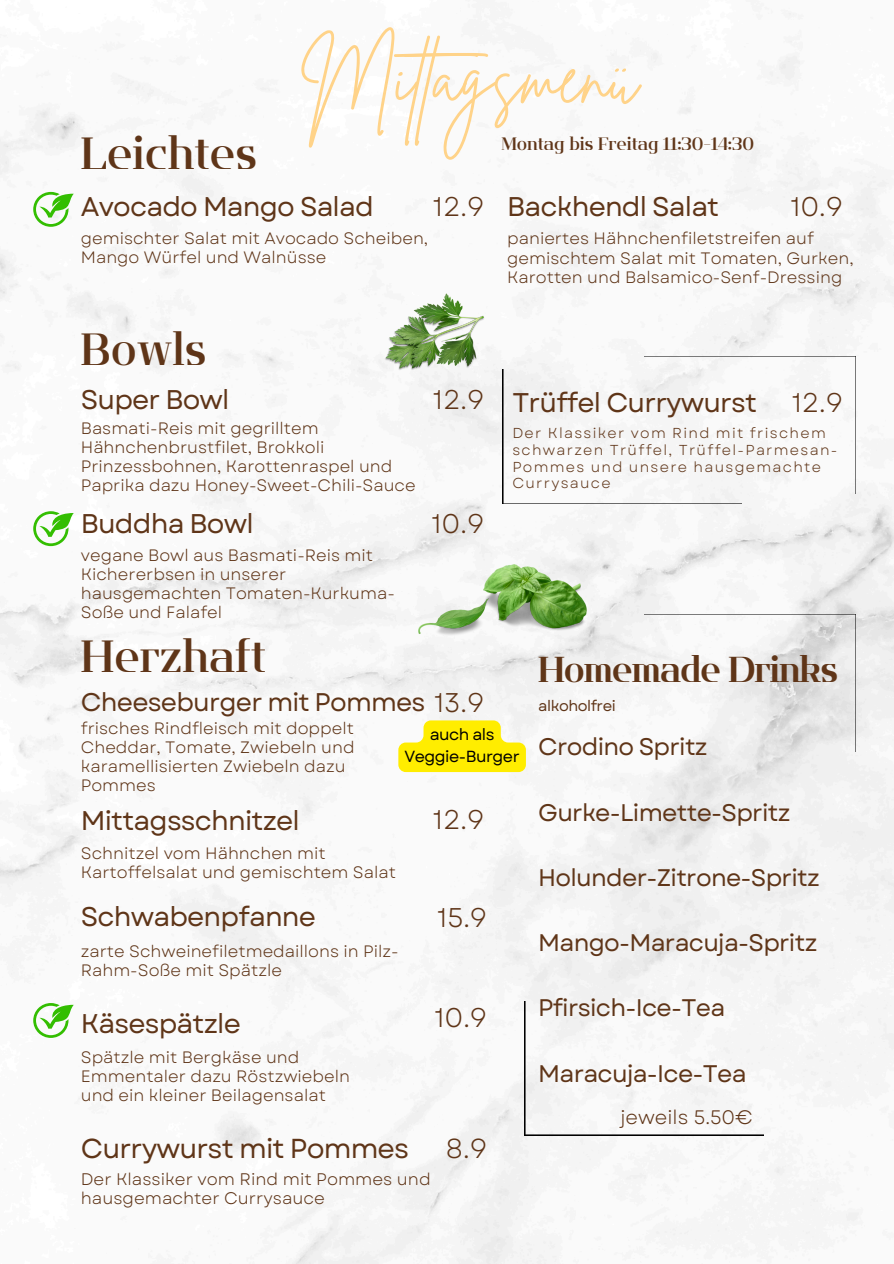
<style>
.page{position:relative;width:894px;height:1264px;background:#fff}
.page>*{position:absolute;margin:0;border:0;box-sizing:border-box;transform-origin:0 0}
.t1{font:75px "Brittany Signature";color:#ffd389}
.t2{font:45px "Flatory Serif 600";color:#5f3518}
.t3{font:36px "Flatory Serif 700";letter-spacing:-.03em;color:#5f3518}
.t4{font:27.45px "Garet";letter-spacing:-.03em;color:#5f3518}
.t5{font:27.45px "Garet";color:#5f3518}
.t6{font:27px "Garet";letter-spacing:-.03em;color:#5f3518}
.t7{font:27px "Garet";color:#5f3518}
.t8{font:25.5px "Garet";letter-spacing:-.03em;color:#5f3518}
.t9{font:24px "Garet";letter-spacing:-.03em;color:#5f3518}
.t10{font:19.5px "Garet";color:#5f3518}
.t11{font:18px "Flatory Serif 600";color:#5f3518}
.t12{font:16.8px/19.4px "Garet";color:#5f3518}
.t13{font:16.5px/19.2px "Garet";color:#5f3518}
.t14{font:16.05px/22px "Garet";letter-spacing:-.03em;color:#000;text-align:center}
.t15{font:15px "Garet";letter-spacing:-.03em;color:#5f3518}
.t16{font:14.4px/16.8px "Garet";letter-spacing:.09em;color:#5f3518}
.s1{font-size:27px}
</style>
<div class="page">
<img style="left:0;top:13px;width:893px;height:1250px">
<img style="left:418px;top:564px;width:168px;height:72px">
<img style="left:385px;top:293px;width:99px;height:78px">
<svg style="left:33px;top:511px;width:41px;height:35px"></svg>
<svg style="left:33px;top:192px;width:41px;height:35px"></svg>
<svg style="left:33px;top:1003px;width:41px;height:34px"></svg>
<div style="left:502px;top:370px;width:238px;height:134px;background:#f5f5f5"></div>
<img style="left:644px;top:356px;width:211px;height:137px">
<img style="left:644px;top:614px;width:211px;height:137px">
<svg style="left:398px;top:720px;width:127px;height:52px"></svg>
<div style="left:524px;top:1001px;width:239px;height:134px;background:#f5f5f5"></div>
<h2 class="t2" style="left:81px;top:127px;width:177px">Leichtes</h2>
<h1 class="t1" style="left:300px;top:28px;width:339px">Mitagsmenü</h1>
<p class="t11" style="left:501px;top:134px;width:254px">Montag bis Freitag 11:30-14:30</p>
<h3 class="t6" style="left:81px;top:187px;width:294px">Avocado Mango Salad</h3>
<h3 class="t7" style="left:433px;top:187px;width:53px">12.9</h3>
<h3 class="t6" style="left:507px;top:187px;width:213px">Backhendl Salat</h3>
<h3 class="t7" style="left:790px;top:187px;width:54px">10.9</h3>
<p class="t13" style="left:81px;top:228px;width:349px">gemischter Salat mit Avocado Scheiben,<br>Mango Würfel und Walnüsse</p>
<h2 class="t2" style="left:81px;top:323px;width:127px">Bowls</h2>
<h3 class="t6" style="left:81px;top:380px;width:150px">Super Bowl</h3>
<p class="t13" style="left:81px;top:418px;width:336px">Basmati-Reis mit gegrilltem Hähnchenbrustfilet, Brokkoli Prinzessbohnen, Karottenraspel und Paprika dazu Honey-Sweet-Chili-Sauce</p>
<h3 class="t6" style="left:81px;top:504px;width:174px">Buddha Bowl</h3>
<p class="t13" style="left:81px;top:545px;width:315px">vegane Bowl aus Basmati-Reis mit<br>Kichererbsen in unserer hausgemachten Tomaten-Kurkuma-<br>Soße und Falafel</p>
<h3 class="t7" style="left:433px;top:380px;width:53px">12.9</h3>
<h3 class="t7" style="left:431px;top:504px;width:54px">10.9</h3>
<p class="t13" style="left:507px;top:229px;width:348px">paniertes Hähnchenfiletstreifen auf gemischtem Salat mit Tomaten, Gurken,<br>Karotten und Balsamico-Senf-Dressing</p>
<h3 class="t6" style="left:512px;top:383px;width:246px">Trüffel Currywurst</h3>
<p class="t16" style="left:512px;top:424px;width:326px">Der Klassiker vom Rind mit frischem schwarzen Trüffel, Trüffel-Parmesan-<br>Pommes und unsere hausgemachte<br>Currysauce</p>
<h3 class="t7" style="left:791px;top:383px;width:53px">12.9</h3>
<h2 class="t2" style="left:81px;top:630px;width:186px">Herzhaft</h2>
<h3 class="t8" style="left:81px;top:683px;width:404px">Cheeseburger mit Pommes <span class="s1">13.9</span></h3>
<p class="t13" style="left:81px;top:718px;width:275px">frisches Rindfleisch mit doppelt<br>Cheddar, Tomate, Zwiebeln und karamellisierten Zwiebeln dazu<br>Pommes</p>
<p class="t14" style="left:404px;top:723px;width:117px">auch als<br>Veggie-Burger</p>
<h3 class="t6" style="left:81px;top:801px;width:220px">Mittagsschnitzel</h3>
<p class="t13" style="left:81px;top:843px;width:316px">Schnitzel vom Hähnchen mit<br>Kartoffelsalat und gemischtem Salat</p>
<h3 class="t6" style="left:81px;top:897px;width:237px">Schwabenpfanne</h3>
<p class="t13" style="left:81px;top:941px;width:319px">zarte Schweinefiletmedaillons in Pilz-<br>Rahm-Soße mit Spätzle</p>
<h3 class="t7" style="left:433px;top:799px;width:53px">12.9</h3>
<h3 class="t7" style="left:437px;top:898px;width:51px">15.9</h3>
<h3 class="t6" style="left:81px;top:1003px;width:161px">Käsespätzle</h3>
<h3 class="t7" style="left:434px;top:998px;width:54px">10.9</h3>
<p class="t13" style="left:81px;top:1047px;width:270px">Spätzle mit Bergkäse und<br>Emmentaler dazu Röstzwiebeln und ein kleiner Beilagensalat</p>
<h3 class="t4" style="left:81px;top:1128px;width:330px">Currywurst mit Pommes</h3>
<p class="t12" style="left:81px;top:1168px;width:351px">Der Klassiker vom Rind mit Pommes und hausgemachter Currysauce</p>
<h3 class="t5" style="left:446px;top:1128px;width:43px">8.9</h3>
<h3 class="t3" style="left:538px;top:649px;width:301px">Homemade Drinks</h3>
<p class="t15" style="left:538px;top:694px;width:79px">alkoholfrei</p>
<h3 class="t9" style="left:538px;top:729px;width:171px">Crodino Spritz</h3>
<h3 class="t9" style="left:538px;top:795px;width:253px">Gurke-Limette-Spritz</h3>
<h3 class="t9" style="left:538px;top:860px;width:283px">Holunder-Zitrone-Spritz</h3>
<h3 class="t9" style="left:538px;top:925px;width:280px">Mango-Maracuja-Spritz</h3>
<h3 class="t9" style="left:538px;top:990px;width:188px">Pfirsich-Ice-Tea</h3>
<h3 class="t9" style="left:538px;top:1056px;width:210px">Maracuja-Ice-Tea</h3>
<p class="t10" style="left:620px;top:1103px;width:134px">jeweils 5.50€</p>
</div>
